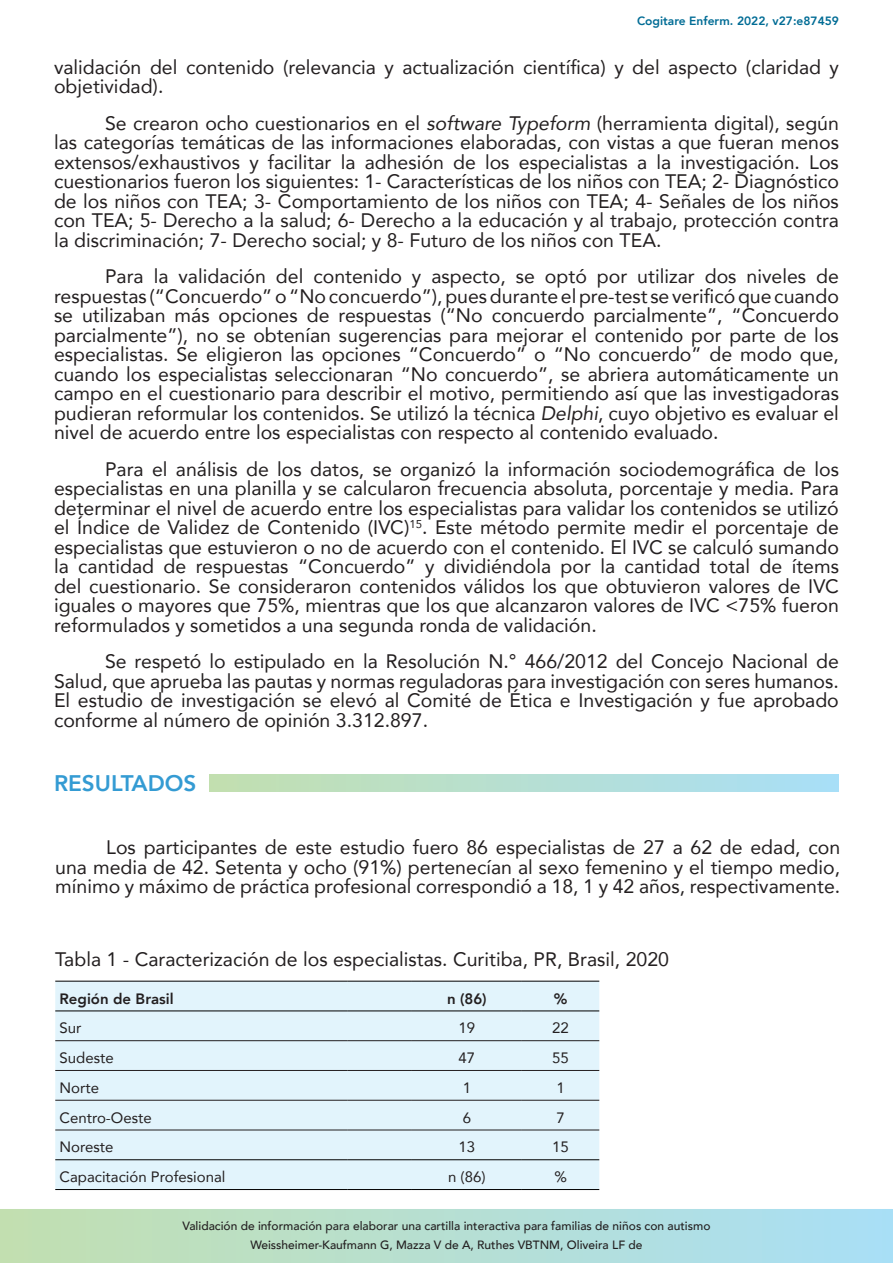
<style>
.page{position:relative;width:893px;height:1263px;background:#fff}
.page>*{position:absolute;margin:0;border:0;box-sizing:border-box;transform-origin:0 0}
.t1{font:800 22.5px "Avenir";color:#349bd3}
.TEXTO{font:19.5px/19.5px "Avenir";color:#231f20;text-align:justify}
.TEXTO-2{font:15px "Avenir";color:#231f20}
.TEXTO-3{font:800 15px "Avenir";color:#231f20}
.t2{font:500 12px/18.6px "Avenir";color:#231f20;text-align:center}
.t3{font:800 12px "Avenir";color:#006c95}
.s1{font-style:italic}
</style>
<div class="page">
<svg style="left:0;top:1209px;width:893px;height:54px;background:#b6dfd2"></svg>
<div style="left:210px;top:775px;width:629px;height:16px;background:linear-gradient(to right,#c3dfaf,#a9dff7)"></div>
<div style="left:55px;top:982px;width:544px;height:207px;background:#e2f4fc"></div>
<hr style="left:55px;top:981px;width:292px;height:1px;background:#000">
<hr style="left:347px;top:981px;width:65px;height:1px;background:#000">
<hr style="left:412px;top:981px;width:110px;height:1px;background:#000">
<hr style="left:522px;top:981px;width:77px;height:1px;background:#000">
<hr style="left:55px;top:1010px;width:292px;height:1px;background:#000">
<hr style="left:347px;top:1010px;width:65px;height:1px;background:#000">
<hr style="left:412px;top:1010px;width:110px;height:1px;background:#000">
<hr style="left:522px;top:1010px;width:77px;height:1px;background:#000">
<hr style="left:55px;top:1159px;width:292px;height:1px;background:#000">
<hr style="left:347px;top:1159px;width:65px;height:1px;background:#000">
<hr style="left:412px;top:1159px;width:110px;height:1px;background:#000">
<hr style="left:522px;top:1159px;width:77px;height:1px;background:#000">
<hr style="left:55px;top:1189px;width:292px;height:1px;background:#000">
<hr style="left:347px;top:1189px;width:65px;height:1px;background:#000">
<hr style="left:412px;top:1189px;width:110px;height:1px;background:#000">
<hr style="left:522px;top:1189px;width:77px;height:1px;background:#000">
<hr style="left:55px;top:1040px;width:292px;height:1px;background:#231f20">
<hr style="left:347px;top:1040px;width:65px;height:1px;background:#231f20">
<hr style="left:412px;top:1040px;width:110px;height:1px;background:#231f20">
<hr style="left:522px;top:1040px;width:77px;height:1px;background:#231f20">
<hr style="left:55px;top:1070px;width:292px;height:1px;background:#231f20">
<hr style="left:347px;top:1070px;width:65px;height:1px;background:#231f20">
<hr style="left:412px;top:1070px;width:110px;height:1px;background:#231f20">
<hr style="left:522px;top:1070px;width:77px;height:1px;background:#231f20">
<hr style="left:55px;top:1100px;width:292px;height:1px;background:#231f20">
<hr style="left:347px;top:1100px;width:65px;height:1px;background:#231f20">
<hr style="left:412px;top:1100px;width:110px;height:1px;background:#231f20">
<hr style="left:522px;top:1100px;width:77px;height:1px;background:#231f20">
<hr style="left:55px;top:1129px;width:292px;height:1px;background:#231f20">
<hr style="left:347px;top:1129px;width:65px;height:1px;background:#231f20">
<hr style="left:412px;top:1129px;width:110px;height:1px;background:#231f20">
<hr style="left:522px;top:1129px;width:77px;height:1px;background:#231f20">
<p class="t3" style="left:637px;top:10px;width:203px">Cogitare Enferm. 2022, v27:e87459</p>
<p class="TEXTO" style="left:54px;top:56px;width:786px">validación del contenido (relevancia y actualización científica) y del aspecto (claridad y objetividad).</p>
<p class="TEXTO" style="left:54px;top:112px;width:786px;text-indent:51px">Se crearon ocho cuestionarios en el <span class="s1">software Typeform</span> (herramienta digital), según las categorías temáticas de las informaciones elaboradas, con vistas a que fueran menos extensos/exhaustivos y facilitar la adhesión de los especialistas a la investigación. Los cuestionarios fueron los siguientes: 1- Características de los niños con TEA; 2- Diagnóstico de los niños con TEA; 3- Comportamiento de los niños con TEA; 4- Señales de los niños con TEA; 5- Derecho a la salud; 6- Derecho a la educación y al trabajo, protección contra la discriminación; 7- Derecho social; y 8- Futuro de los niños con TEA.</p>
<p class="TEXTO" style="left:54px;top:266px;width:786px;text-indent:51px">Para la validación del contenido y aspecto, se optó por utilizar dos niveles de respuestas (“Concuerdo” o “No concuerdo”), pues durante el pre-test se verificó que cuando se utilizaban más opciones de respuestas (“No concuerdo parcialmente”, “Concuerdo parcialmente”), no se obtenían sugerencias para mejorar el contenido por parte de los especialistas. Se eligieron las opciones “Concuerdo” o “No concuerdo” de modo que, cuando los especialistas seleccionaran “No concuerdo”, se abriera automáticamente un campo en el cuestionario para describir el motivo, permitiendo así que las investigadoras pudieran reformular los contenidos. Se utilizó la técnica <span class="s1">Delphi</span>, cuyo objetivo es evaluar el nivel de acuerdo entre los especialistas con respecto al contenido evaluado.</p>
<p class="TEXTO" style="left:54px;top:458px;width:786px;text-indent:51px">Para el análisis de los datos, se organizó la información sociodemográfica de los especialistas en una planilla y se calcularon frecuencia absoluta, porcentaje y media. Para determinar el nivel de acuerdo entre los especialistas para validar los contenidos se utilizó el Índice de Validez de Contenido (IVC)<sup>15</sup>. Este método permite medir el porcentaje de especialistas que estuvieron o no de acuerdo con el contenido. El IVC se calculó sumando la cantidad de respuestas “Concuerdo” y dividiéndola por la cantidad total de ítems del cuestionario. Se consideraron contenidos válidos los que obtuvieron valores de IVC iguales o mayores que 75%, mientras que los que alcanzaron valores de IVC &lt;75% fueron reformulados y sometidos a una segunda ronda de validación.</p>
<p class="TEXTO" style="left:54px;top:651px;width:786px;text-indent:51px">Se respetó lo estipulado en la Resolución N.° 466/2012 del Concejo Nacional de Salud, que aprueba las pautas y normas reguladoras para investigación con seres humanos.<br>El estudio de investigación se elevó al Comité de Ética e Investigación y fue aprobado conforme al número de opinión 3.312.897.</p>
<p class="t1" style="left:54px;top:763px;width:144px">RESULTADOS</p>
<p class="TEXTO" style="left:55px;top:837px;width:786px;text-indent:51px">Los participantes de este estudio fuero 86 especialistas de 27 a 62 de edad, con una media de 42. Setenta y ocho (91%) pertenecían al sexo femenino y el tiempo medio, mínimo y máximo de práctica profesional correspondió a 18, 1 y 42 años, respectivamente.</p>
<p class="TEXTO" style="left:55px;top:949px;width:615px">Tabla 1 - Caracterización de los especialistas. Curitiba, PR, Brasil, 2020</p>
<p class="TEXTO-3" style="left:60px;top:985px;width:116px">Región de Brasil</p>
<p class="TEXTO-3" style="left:447px;top:985px;width:41px">n (86)</p>
<p class="TEXTO-3" style="left:554px;top:985px;width:15px">%</p>
<p class="TEXTO-2" style="left:60px;top:1016px;width:23px">Sur</p>
<p class="TEXTO-2" style="left:459px;top:1016px;width:18px">19</p>
<p class="TEXTO-2" style="left:552px;top:1016px;width:18px">22</p>
<p class="TEXTO-2" style="left:60px;top:1046px;width:56px">Sudeste</p>
<p class="TEXTO-2" style="left:459px;top:1046px;width:18px">47</p>
<p class="TEXTO-2" style="left:552px;top:1046px;width:18px">55</p>
<p class="TEXTO-2" style="left:60px;top:1075px;width:41px">Norte</p>
<p class="TEXTO-2" style="left:463px;top:1075px;width:10px">1</p>
<p class="TEXTO-2" style="left:556px;top:1075px;width:10px">1</p>
<p class="TEXTO-2" style="left:60px;top:1105px;width:94px">Centro-Oeste</p>
<p class="TEXTO-2" style="left:463px;top:1105px;width:10px">6</p>
<p class="TEXTO-2" style="left:556px;top:1105px;width:10px">7</p>
<p class="TEXTO-2" style="left:60px;top:1135px;width:55px">Noreste</p>
<p class="TEXTO-2" style="left:459px;top:1135px;width:18px">13</p>
<p class="TEXTO-2" style="left:552px;top:1135px;width:18px">15</p>
<p class="TEXTO-2" style="left:60px;top:1165px;width:167px">Capacitación Profesional</p>
<p class="TEXTO-2" style="left:448px;top:1165px;width:39px">n (86)</p>
<p class="TEXTO-2" style="left:554px;top:1165px;width:14px">%</p>
<p class="t2" style="left:182px;top:1216px;width:529px">Validación de información para elaborar una cartilla interactiva para familias de niños con autismo<br>Weissheimer-Kaufmann G, Mazza V de A, Ruthes VBTNM, Oliveira LF de</p>
</div>
